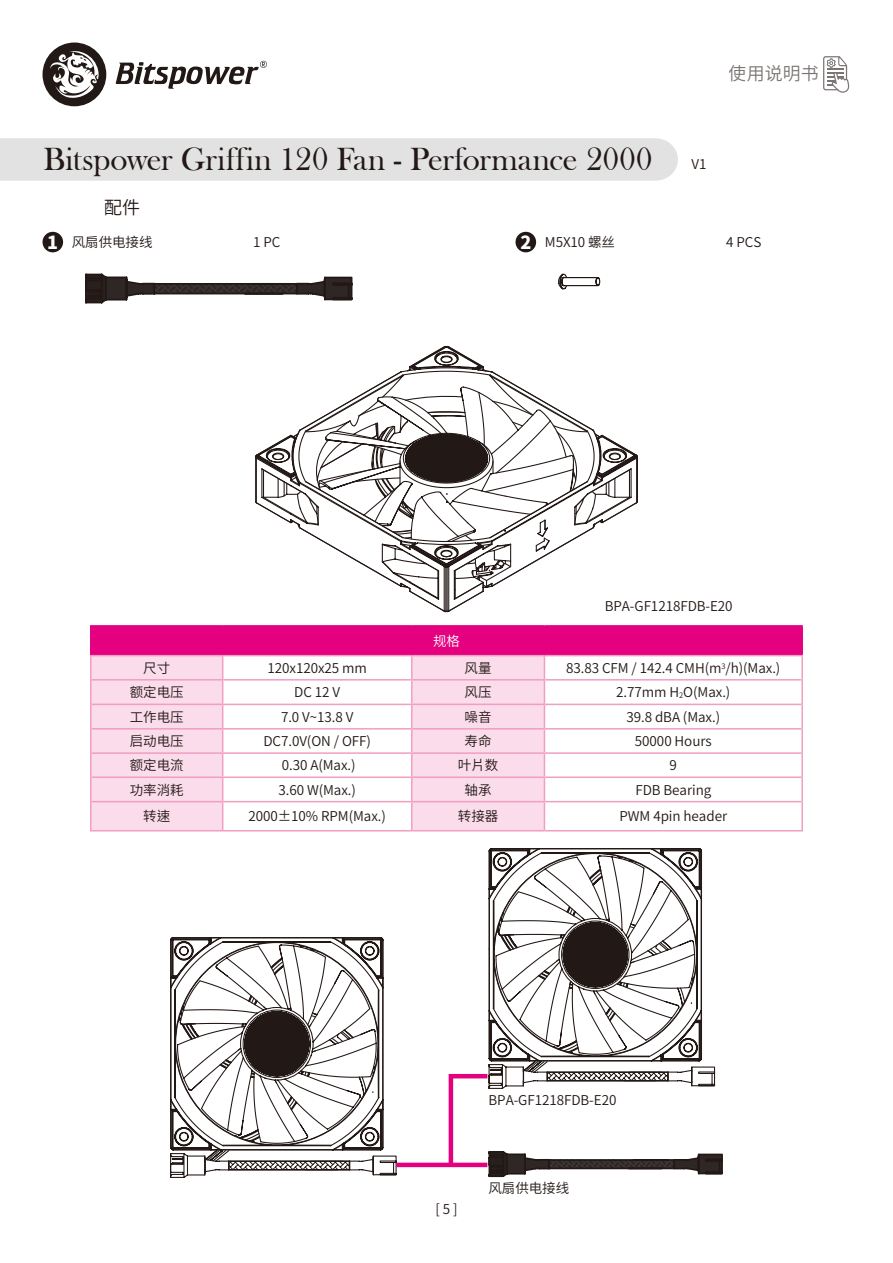
<style>
.page{position:relative;width:893px;height:1263px;background:#fff}
.page>*{position:absolute;margin:0;border:0;box-sizing:border-box;transform-origin:0 0}
.t1{font:33px "Bask Old Face";color:#221815}
.t2{font:600 18px "Noto Sans CJ Ktc";color:#221815}
.t3{font:600 13.5px "Noto Sans CJ Ktc";letter-spacing:-.005em;color:#221815}
.t4{font:600 13.5px "Noto Sans CJ Ktc";color:#fff}
.s1{font-weight:900;font-size:18px;color:#fff}
.s2{font-size:7.5px}
</style>
<div class="page">
<svg style="left:116px;top:61px;width:151px;height:28px"></svg>
<svg style="left:43px;top:43px;width:63px;height:63px"></svg>
<svg style="left:823px;top:56px;width:26px;height:37px"></svg>
<div style="left:91px;top:626px;width:711px;height:30px;background:#e4007f"></div>
<svg style="left:92px;top:656px;width:452px;height:174px;fill:#fadcea"></svg>
<hr style="left:92px;top:752px;width:131px;height:2px;background:#f19ec2">
<hr style="left:223px;top:752px;width:189px;height:2px;background:#f19ec2">
<hr style="left:412px;top:752px;width:132px;height:2px;background:#f19ec2">
<hr style="left:544px;top:752px;width:257px;height:2px;background:#f19ec2">
<hr style="left:92px;top:776px;width:131px;height:2px;background:#f19ec2">
<hr style="left:223px;top:776px;width:189px;height:2px;background:#f19ec2">
<hr style="left:412px;top:776px;width:132px;height:2px;background:#f19ec2">
<hr style="left:544px;top:776px;width:257px;height:2px;background:#f19ec2">
<hr style="left:92px;top:801px;width:131px;height:1px;background:#f19ec2">
<hr style="left:223px;top:801px;width:189px;height:1px;background:#f19ec2">
<hr style="left:412px;top:801px;width:132px;height:1px;background:#f19ec2">
<hr style="left:544px;top:801px;width:257px;height:1px;background:#f19ec2">
<hr style="left:222px;top:830px;width:190px;height:1px;background:#f19ec2">
<hr style="left:92px;top:679px;width:131px;height:1px;background:#f19ec2">
<hr style="left:412px;top:679px;width:132px;height:1px;background:#f19ec2">
<hr style="left:544px;top:679px;width:257px;height:1px;background:#f19ec2">
<hr style="left:92px;top:704px;width:131px;height:1px;background:#f19ec2">
<hr style="left:223px;top:704px;width:189px;height:1px;background:#f19ec2">
<hr style="left:412px;top:704px;width:132px;height:1px;background:#f19ec2">
<hr style="left:544px;top:704px;width:257px;height:1px;background:#f19ec2">
<hr style="left:92px;top:728px;width:131px;height:1px;background:#f19ec2">
<hr style="left:223px;top:728px;width:189px;height:1px;background:#f19ec2">
<hr style="left:412px;top:728px;width:132px;height:1px;background:#f19ec2">
<hr style="left:544px;top:728px;width:257px;height:1px;background:#f19ec2">
<svg style="left:544px;top:656px;width:1px;height:174px"></svg>
<hr style="left:412px;top:655px;width:132px;height:1px;background:#f19ec2">
<hr style="left:544px;top:655px;width:259px;height:1px;background:#f19ec2">
<hr style="left:223px;top:655px;width:189px;height:1px;background:#f19ec2">
<svg style="left:411px;top:656px;width:1px;height:174px"></svg>
<hr style="left:223px;top:679px;width:189px;height:1px;background:#f19ec2">
<hr style="left:90px;top:655px;width:133px;height:1px;background:#f19ec2">
<svg style="left:222px;top:656px;width:1px;height:174px"></svg>
<hr style="left:90px;top:625px;width:133px;height:2px;background:#e4007f">
<hr style="left:90px;top:627px;width:2px;height:28px;background:#e4007f">
<hr style="left:223px;top:625px;width:189px;height:2px;background:#e4007f">
<hr style="left:412px;top:625px;width:132px;height:2px;background:#e4007f">
<hr style="left:544px;top:625px;width:259px;height:2px;background:#e4007f">
<hr style="left:801px;top:627px;width:2px;height:28px;background:#e4007f">
<hr style="left:90px;top:656px;width:2px;height:24px;background:#f19ec2">
<hr style="left:801px;top:656px;width:2px;height:24px;background:#f19ec2">
<hr style="left:90px;top:680px;width:2px;height:24px;background:#f19ec2">
<hr style="left:801px;top:680px;width:2px;height:24px;background:#f19ec2">
<hr style="left:90px;top:704px;width:2px;height:25px;background:#f19ec2">
<hr style="left:801px;top:704px;width:2px;height:25px;background:#f19ec2">
<hr style="left:90px;top:729px;width:2px;height:24px;background:#f19ec2">
<hr style="left:801px;top:729px;width:2px;height:24px;background:#f19ec2">
<hr style="left:90px;top:753px;width:2px;height:24px;background:#f19ec2">
<hr style="left:801px;top:753px;width:2px;height:24px;background:#f19ec2">
<hr style="left:90px;top:777px;width:2px;height:25px;background:#f19ec2">
<hr style="left:801px;top:777px;width:2px;height:25px;background:#f19ec2">
<hr style="left:90px;top:802px;width:2px;height:28px;background:#f19ec2">
<hr style="left:801px;top:802px;width:2px;height:28px;background:#f19ec2">
<hr style="left:90px;top:830px;width:132px;height:1px;background:#f19ec2">
<hr style="left:412px;top:830px;width:132px;height:1px;background:#f19ec2">
<hr style="left:544px;top:830px;width:259px;height:1px;background:#f19ec2">
<div style="left:43px;top:232px;width:20px;height:20px;background:#221815;border-radius:50%"></div>
<svg style="left:85px;top:273px;width:268px;height:31px"></svg>
<svg style="left:558px;top:273px;width:43px;height:17px"></svg>
<div style="left:515px;top:232px;width:21px;height:20px;background:#221815;border-radius:50%"></div>
<svg style="left:255px;top:346px;width:383px;height:267px"></svg>
<hr style="left:397px;top:1163px;width:90px;height:4px;background:#e4007f">
<svg style="left:170px;top:939px;width:227px;height:239px"></svg>
<svg style="left:446px;top:850px;width:277px;height:328px"></svg>
<div style="left:0;top:138px;width:678px;height:43px;background:#e2e2e3"></div>
<h2 class="t2" style="left:729px;top:63px;width:91px">使用说明书</h2>
<h1 class="t1" style="left:43px;top:141px;width:610px">Bitspower Griffin 120 Fan - Performance 2000</h1>
<p class="t3" style="left:691px;top:156px;width:16px">V1</p>
<h2 class="t2" style="left:104px;top:197px;width:37px">配件</h2>
<p class="t3" style="left:47px;top:235px;width:107px"><span class="s1">1</span> 风扇供电接线</p>
<p class="t3" style="left:253px;top:235px;width:29px">1 PC</p>
<p class="t3" style="left:520px;top:235px;width:96px"><span class="s1">2</span> M5X10 螺丝</p>
<p class="t3" style="left:726px;top:235px;width:37px">4 PCS</p>
<p class="t4" style="left:433px;top:633px;width:28px">规格</p>
<p class="t3" style="left:605px;top:598px;width:129px">BPA-GF1218FDB-E20</p>
<p class="t3" style="left:143px;top:660px;width:28px">尺寸</p>
<p class="t3" style="left:267px;top:660px;width:101px">120x120x25 mm</p>
<p class="t3" style="left:465px;top:660px;width:28px">风量</p>
<p class="t3" style="left:566px;top:660px;width:216px">83.83 CFM / 142.4 CMH(m<sup>3</sup>/h)(Max.)</p>
<p class="t3" style="left:130px;top:685px;width:55px">额定电压</p>
<p class="t3" style="left:294px;top:685px;width:47px">DC 12 V</p>
<p class="t3" style="left:465px;top:685px;width:28px">风压</p>
<p class="t3" style="left:616px;top:685px;width:116px">2.77mm H<span class="s2">2</span>O(Max.)</p>
<p class="t3" style="left:130px;top:709px;width:55px">工作电压</p>
<p class="t3" style="left:281px;top:709px;width:74px">7.0 V~13.8 V</p>
<p class="t3" style="left:465px;top:709px;width:28px">噪音</p>
<p class="t3" style="left:626px;top:709px;width:95px">39.8 dBA (Max.)</p>
<p class="t3" style="left:130px;top:733px;width:55px">启动电压</p>
<p class="t3" style="left:263px;top:733px;width:109px">DC7.0V(ON / OFF)</p>
<p class="t3" style="left:465px;top:733px;width:28px">寿命</p>
<p class="t3" style="left:635px;top:733px;width:78px">50000 Hours</p>
<p class="t3" style="left:130px;top:758px;width:55px">额定电流</p>
<p class="t3" style="left:282px;top:758px;width:75px">0.30 A(Max.)</p>
<p class="t3" style="left:458px;top:758px;width:42px">叶片数</p>
<p class="t3" style="left:670px;top:758px;width:9px">9</p>
<p class="t3" style="left:130px;top:782px;width:55px">功率消耗</p>
<p class="t3" style="left:278px;top:782px;width:79px">3.60 W(Max.)</p>
<p class="t3" style="left:465px;top:782px;width:28px">轴承</p>
<p class="t3" style="left:635px;top:782px;width:77px">FDB Bearing</p>
<p class="t3" style="left:143px;top:809px;width:28px">转速</p>
<p class="t3" style="left:248px;top:809px;width:139px">2000±10% RPM(Max.)</p>
<p class="t3" style="left:458px;top:809px;width:42px">转接器</p>
<p class="t3" style="left:619px;top:809px;width:109px">PWM 4pin header</p>
<p class="t3" style="left:489px;top:1092px;width:129px">BPA-GF1218FDB-E20</p>
<p class="t3" style="left:435px;top:1201px;width:24px">[ 5 ]</p>
<p class="t3" style="left:489px;top:1180px;width:82px">风扇供电接线</p>
</div>
